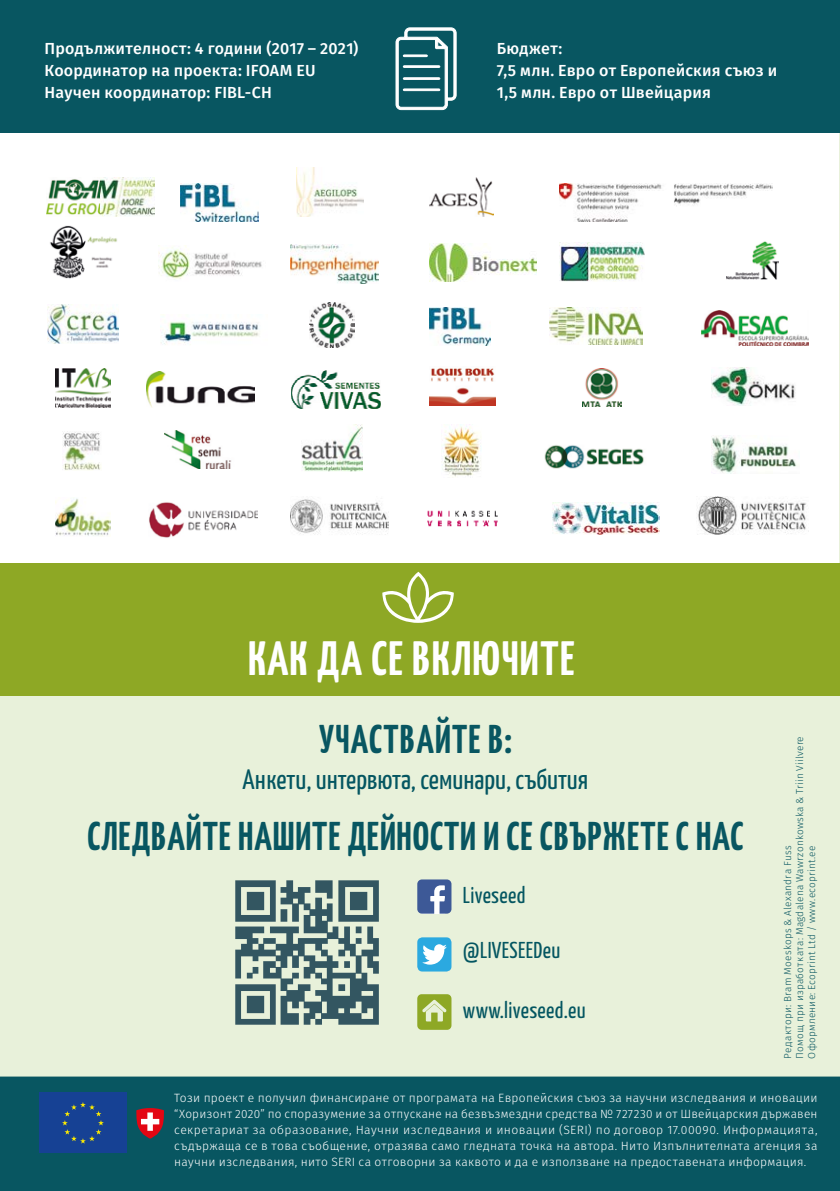
<style>
.page{position:relative;width:840px;height:1191px;background:#fff}
.page>*{position:absolute;margin:0;border:0;box-sizing:border-box;transform-origin:0 0}
.t1{font:700 48px "Yanone Kaffeesatz";letter-spacing:.03em;color:#fff}
.t2{font:700 40px "Yanone Kaffeesatz";letter-spacing:.025em;color:#085661}
.t3{font:28px "Yanone Kaffeesatz";color:#045661}
.t4{font:22.8px "Yanone Kaffeesatz";letter-spacing:.015em;color:#045661}
.t5{font:500 16px/22px "Fira Sans";letter-spacing:.015em;color:#fff}
.t6{font:300 12px/16px "Fira Sans";letter-spacing:.03em;color:#fff;text-align:justify}
.t7{font:300 10px/12px "Fira Sans";letter-spacing:.025em;color:#085661}
</style>
<div class="page">
<div style="left:0;top:0;width:839px;height:132px;background:#085661"></div>
<div style="left:0;top:563px;width:839px;height:514px;background:#e8f1da"></div>
<svg style="left:395px;top:27px;width:62px;height:84px"></svg>
<div style="left:402px;top:54px;width:25px;height:3px;border:1px solid #fff"></div>
<div style="left:402px;top:65px;width:38px;height:3px;border:1px solid #fff"></div>
<div style="left:402px;top:77px;width:38px;height:3px;border:1px solid #fff"></div>
<div style="left:402px;top:88px;width:38px;height:3px;border:1px solid #fff"></div>
<img style="left:47px;top:178px;width:107px;height:38px">
<img style="left:180px;top:184px;width:78px;height:38px">
<img style="left:296px;top:167px;width:68px;height:49px">
<img style="left:429px;top:178px;width:64px;height:38px">
<img style="left:50px;top:225px;width:67px;height:54px">
<img style="left:559px;top:184px;width:212px;height:38px">
<img style="left:158px;top:246px;width:104px;height:33px">
<img style="left:291px;top:244px;width:87px;height:39px">
<img style="left:429px;top:244px;width:107px;height:37px">
<img style="left:726px;top:241px;width:52px;height:38px">
<img style="left:47px;top:304px;width:71px;height:39px">
<img style="left:160px;top:314px;width:99px;height:31px">
<img style="left:429px;top:307px;width:61px;height:39px">
<img style="left:549px;top:307px;width:93px;height:38px">
<img style="left:701px;top:310px;width:106px;height:35px">
<img style="left:56px;top:369px;width:54px;height:38px">
<img style="left:147px;top:371px;width:107px;height:37px">
<img style="left:291px;top:370px;width:89px;height:38px">
<img style="left:429px;top:368px;width:66px;height:37px">
<img style="left:711px;top:367px;width:84px;height:38px">
<img style="left:63px;top:431px;width:38px;height:39px">
<img style="left:445px;top:425px;width:34px;height:16px">
<img style="left:579px;top:447px;width:65px;height:20px">
<img style="left:579px;top:503px;width:80px;height:31px">
<img style="left:309px;top:302px;width:45px;height:46px">
<img style="left:559px;top:243px;width:85px;height:38px">
<img style="left:582px;top:369px;width:38px;height:38px">
<img style="left:711px;top:435px;width:86px;height:39px">
<img style="left:165px;top:430px;width:66px;height:38px">
<img style="left:333px;top:425px;width:29px;height:16px">
<img style="left:55px;top:498px;width:56px;height:38px">
<img style="left:149px;top:502px;width:95px;height:36px">
<img style="left:698px;top:496px;width:108px;height:38px">
<div style="left:0;top:563px;width:839px;height:132px;background:#8ea825"></div>
<svg style="left:244px;top:441px;width:335px;height:255px"></svg>
<div style="left:417px;top:937px;width:34px;height:34px;background:#2ba9e0;border-radius:5px"></div>
<svg style="left:422px;top:944px;width:24px;height:20px"></svg>
<svg style="left:417px;top:879px;width:34px;height:34px"></svg>
<svg style="left:417px;top:994px;width:34px;height:36px"></svg>
<img style="left:235px;top:880px;width:144px;height:145px">
<div style="left:0;top:1076px;width:839px;height:115px;background:#085661"></div>
<div style="left:39px;top:1092px;width:88px;height:61px;background:#164194"></div>
<svg style="left:62px;top:1102px;width:42px;height:41px"></svg>
<svg style="left:136px;top:1108px;width:28px;height:30px"></svg>
<h3 class="t5" style="left:45px;top:38px;width:315px">Продължителност: 4 години (2017 – 2021)<br>Координатор на проекта: IFOAM EU<br>Научен координатор: FIBL-CH</h3>
<h3 class="t5" style="left:496px;top:38px;width:281px">Бюджет:<br>7,5 млн. Евро от Европейския съюз и<br>1,5 млн. Евро от Швейцария</h3>
<h1 class="t1" style="left:248px;top:624px;width:328px">КАК ДА СЕ ВКЛЮЧИТЕ</h1>
<h2 class="t2" style="left:319px;top:710px;width:194px">УЧАСТВАЙТЕ В:</h2>
<h3 class="t3" style="left:242px;top:759px;width:347px">Анкети, интервюта, семинари, събития</h3>
<h2 class="t2" style="left:87px;top:807px;width:657px">СЛЕДВАЙТЕ НАШИТЕ ДЕЙНОСТИ И СЕ СВЪРЖЕТЕ С НАС</h2>
<h3 class="t4" style="left:462px;top:878px;width:64px">Liveseed</h3>
<h3 class="t4" style="left:462px;top:934px;width:99px">@LIVESEEDeu</h3>
<h3 class="t4" style="left:462px;top:993px;width:124px">www.liveseed.eu</h3>
<p class="t7" style="left:781px;top:1058px;width:324px;rotate:-90deg">Редактори: Bram Moeskops &amp; Alexandra Fuss<br>Помощ при изработката: Magdalena Wawrzonkowska &amp; Triin Viilvere<br>Оформление: Ecoprint Ltd / www.ecoprint.ee</p>
<p class="t6" style="left:174px;top:1089px;width:644px">Този проект е получил финансиране от програмата на Европейския съюз за научни изследвания и иновации “Хоризонт 2020” по споразумение за отпускане на безвъзмездни средства № 727230 и от Швейцарския държавен секретариат за образование, Научни изследвания и иновации (SERI) по договор 17.00090. Информацията, съдържаща се в това съобщение, отразява само гледната точка на автора. Нито Изпълнителната агенция за научни изследвания, нито SERI са отговорни за каквото и да е използване на предоставената информация.</p>
</div>
